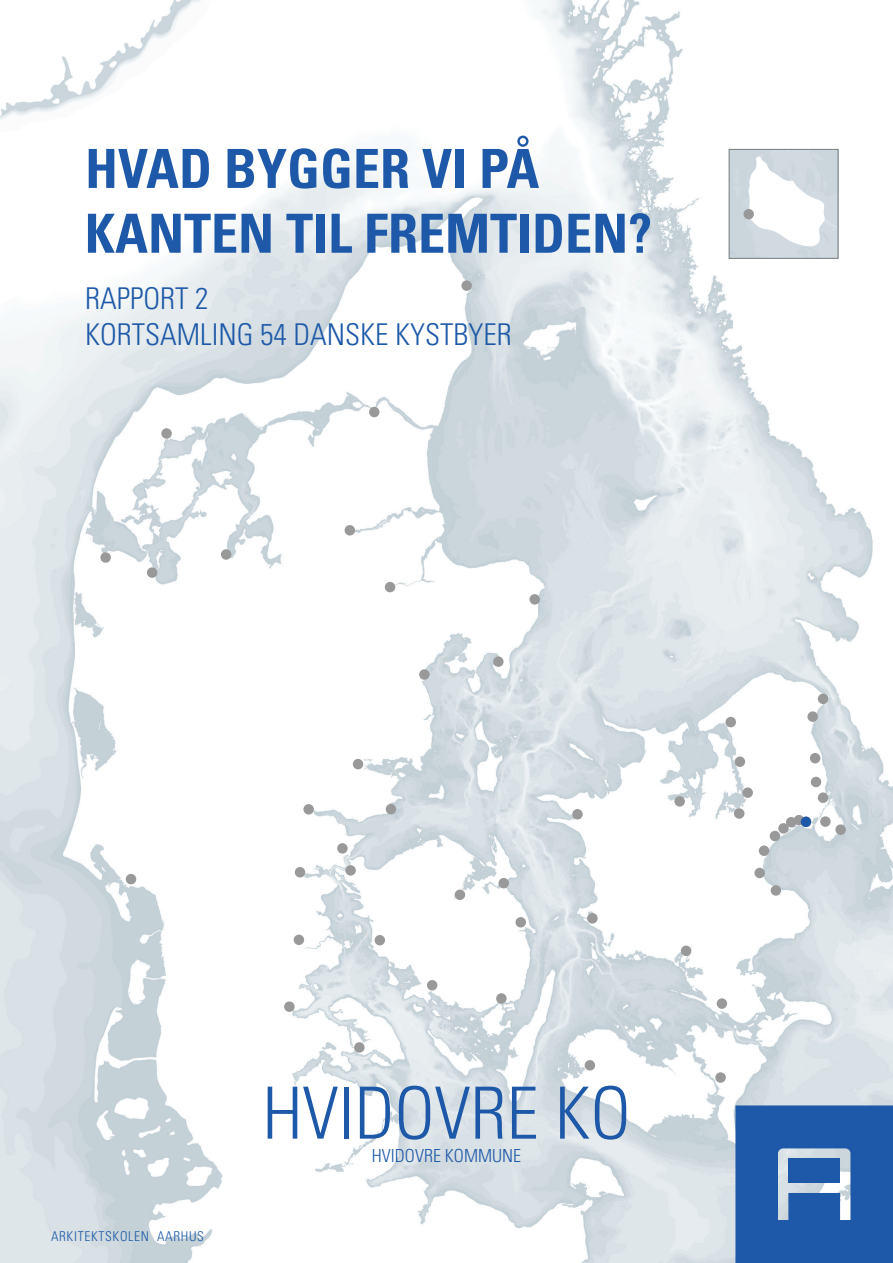
<style>
.page{position:relative;width:893px;height:1263px;background:#fff}
.page>*{position:absolute;margin:0;border:0;box-sizing:border-box;transform-origin:0 0}
.t1{font:300 condensed 72px "Univers LT Std";color:#1d59a8}
.t2{font:700 condensed 54px/64.8px "Univers LT Std";color:#1d59a8}
.t3{font:300 condensed 30px/36px "Univers LT Std";color:#1d59a8}
.t4{font:300 condensed 18px "Univers LT Std";color:#1d59a8}
.t5{font:300 condensed 13.5px "Univers LT Std";letter-spacing:.05em;color:#1d59a8}
</style>
<div class="page">
<img style="left:0;top:0;width:893px;height:1263px">
<div style="left:731px;top:151px;width:105px;height:105px;background:#cad6db"></div>
<div style="left:729px;top:149px;width:109px;height:109px;border:1px solid #787c80"></div>
<svg style="left:748px;top:155px;width:77px;height:92px"></svg>
<div style="left:743px;top:209px;width:11px;height:10px;background:#9a9999;border-radius:50%"></div>
<div style="left:126px;top:874px;width:10px;height:10px;background:#9a9999;border-radius:50%"></div>
<div style="left:147px;top:567px;width:10px;height:11px;background:#9a9999;border-radius:50%"></div>
<div style="left:221px;top:549px;width:10px;height:11px;background:#9a9999;border-radius:50%"></div>
<div style="left:385px;top:582px;width:10px;height:10px;background:#9a9999;border-radius:50%"></div>
<div style="left:493px;top:656px;width:11px;height:11px;background:#9a9999;border-radius:50%"></div>
<div style="left:419px;top:669px;width:11px;height:11px;background:#9a9999;border-radius:50%"></div>
<div style="left:529px;top:594px;width:11px;height:11px;background:#9a9999;border-radius:50%"></div>
<div style="left:353px;top:759px;width:10px;height:10px;background:#9a9999;border-radius:50%"></div>
<div style="left:337px;top:843px;width:11px;height:10px;background:#9a9999;border-radius:50%"></div>
<div style="left:303px;top:804px;width:11px;height:10px;background:#9a9999;border-radius:50%"></div>
<div style="left:295px;top:867px;width:10px;height:10px;background:#9a9999;border-radius:50%"></div>
<div style="left:294px;top:934px;width:10px;height:11px;background:#9a9999;border-radius:50%"></div>
<div style="left:354px;top:1042px;width:11px;height:11px;background:#9a9999;border-radius:50%"></div>
<div style="left:284px;top:1001px;width:11px;height:11px;background:#9a9999;border-radius:50%"></div>
<div style="left:455px;top:889px;width:10px;height:11px;background:#9a9999;border-radius:50%"></div>
<div style="left:498px;top:878px;width:11px;height:10px;background:#9a9999;border-radius:50%"></div>
<div style="left:427px;top:980px;width:10px;height:10px;background:#9a9999;border-radius:50%"></div>
<div style="left:587px;top:913px;width:11px;height:10px;background:#9a9999;border-radius:50%"></div>
<div style="left:734px;top:808px;width:10px;height:11px;background:#9a9999;border-radius:50%"></div>
<div style="left:818px;top:792px;width:10px;height:11px;background:#9a9999;border-radius:50%"></div>
<div style="left:820px;top:816px;width:11px;height:11px;background:#9a9999;border-radius:50%"></div>
<div style="left:835px;top:824px;width:11px;height:11px;background:#9a9999;border-radius:50%"></div>
<div style="left:754px;top:868px;width:11px;height:10px;background:#9a9999;border-radius:50%"></div>
<div style="left:759px;top:845px;width:10px;height:11px;background:#9a9999;border-radius:50%"></div>
<div style="left:770px;top:831px;width:10px;height:10px;background:#9a9999;border-radius:50%"></div>
<div style="left:735px;top:756px;width:10px;height:11px;background:#9a9999;border-radius:50%"></div>
<div style="left:810px;top:753px;width:10px;height:10px;background:#9a9999;border-radius:50%"></div>
<div style="left:742px;top:787px;width:11px;height:11px;background:#9a9999;border-radius:50%"></div>
<div style="left:807px;top:711px;width:11px;height:11px;background:#9a9999;border-radius:50%"></div>
<div style="left:725px;top:717px;width:11px;height:10px;background:#9a9999;border-radius:50%"></div>
<div style="left:818px;top:693px;width:10px;height:11px;background:#9a9999;border-radius:50%"></div>
<div style="left:681px;top:945px;width:10px;height:11px;background:#9a9999;border-radius:50%"></div>
<div style="left:717px;top:998px;width:10px;height:11px;background:#9a9999;border-radius:50%"></div>
<div style="left:811px;top:777px;width:10px;height:10px;background:#9a9999;border-radius:50%"></div>
<div style="left:771px;top:885px;width:10px;height:11px;background:#9a9999;border-radius:50%"></div>
<div style="left:496px;top:993px;width:11px;height:11px;background:#9a9999;border-radius:50%"></div>
<div style="left:572px;top:809px;width:11px;height:10px;background:#9a9999;border-radius:50%"></div>
<div style="left:715px;top:1072px;width:11px;height:11px;background:#9a9999;border-radius:50%"></div>
<svg style="left:100px;top:551px;width:12px;height:12px"></svg>
<div style="left:375px;top:935px;width:10px;height:10px;background:#9a9999;border-radius:50%"></div>
<div style="left:386px;top:804px;width:10px;height:10px;background:#9a9999;border-radius:50%"></div>
<div style="left:778px;top:823px;width:11px;height:10px;background:#9a9999;border-radius:50%"></div>
<div style="left:786px;top:817px;width:10px;height:10px;background:#9a9999;border-radius:50%"></div>
<div style="left:794px;top:815px;width:10px;height:10px;background:#9a9999;border-radius:50%"></div>
<div style="left:674px;top:796px;width:11px;height:11px;background:#9a9999;border-radius:50%"></div>
<div style="left:515px;top:917px;width:11px;height:10px;background:#9a9999;border-radius:50%"></div>
<div style="left:369px;top:407px;width:10px;height:10px;background:#9a9999;border-radius:50%"></div>
<div style="left:161px;top:428px;width:11px;height:11px;background:#9a9999;border-radius:50%"></div>
<div style="left:461px;top:280px;width:11px;height:11px;background:#9a9999;border-radius:50%"></div>
<div style="left:345px;top:525px;width:10px;height:10px;background:#9a9999;border-radius:50%"></div>
<div style="left:345px;top:865px;width:11px;height:11px;background:#9a9999;border-radius:50%"></div>
<div style="left:585px;top:1060px;width:10px;height:10px;background:#9a9999;border-radius:50%"></div>
<div style="left:801px;top:816px;width:10px;height:11px;background:#1d59a8;border-radius:50%"></div>
<svg style="left:735px;top:1105px;width:158px;height:158px"></svg>
<div style="left:788px;top:1159px;width:52px;height:24px;background:#1d59a8"></div>
<h2 class="t2" style="left:85px;top:136px;width:569px">HVAD BYGGER VI PÅ<br>KANTEN TIL FREMTIDEN?</h2>
<p class="t3" style="left:85px;top:281px;width:428px">RAPPORT 2<br>KORTSAMLING 54 DANSKE KYSTBYER</p>
<p class="t5" style="left:51px;top:1228px;width:154px">ARKITEKTSKOLEN AARHUS</p>
<h1 class="t1" style="left:262px;top:1070px;width:370px">HVIDOVRE KO</h1>
<p class="t4" style="left:372px;top:1145px;width:151px">HVIDOVRE KOMMUNE</p>
</div>
